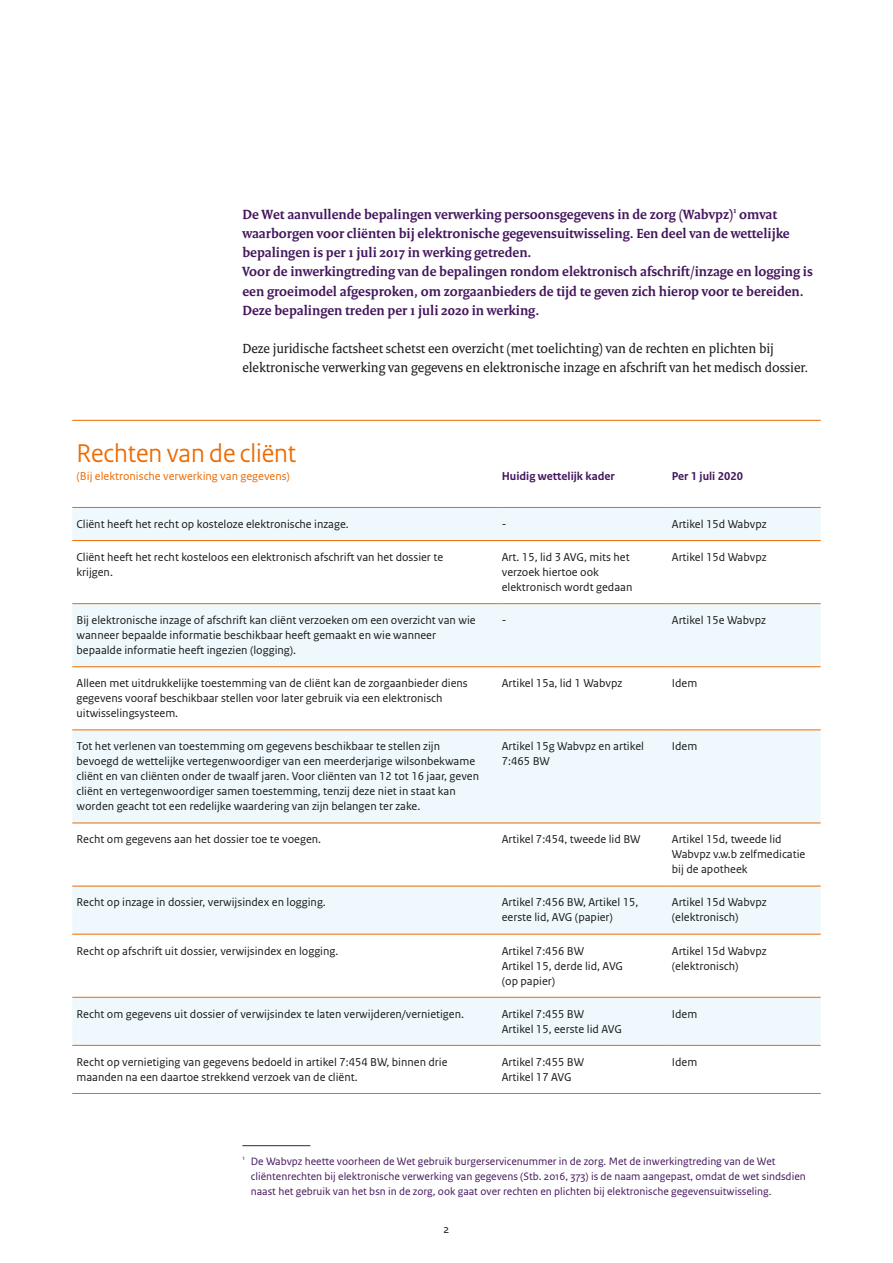
<style>
.page{position:relative;width:893px;height:1263px;background:#fff}
.page>*{position:absolute;margin:0;border:0;box-sizing:border-box;transform-origin:0 0}
.Kop_no_align{font:27px "Rijksoverheid Sans Heading";color:#ed6a00}
.Inleiding{font:700 14.25px/19.2px "Rijksoverheid Serif";color:#44165d}
.Broodtekst_Serif{font:14.25px/19.2px "Rijksoverheid Serif";color:#1a1a18}
.Tabel_Brood{font:12px/15px "Rijksoverheid Sans Text";color:#1a1a18}
.Tabel_Kop{font:12px "Rijksoverheid Sans Text";color:#ed6a00}
.Tabel_Kop-2{font:700 12px "Rijksoverheid Sans Text";color:#44165d}
.Voetnoot{font:11.25px/15px "Rijksoverheid Sans Text";color:#44165d}
.Voetnoot-2{font:6.45px "Rijksoverheid Sans Text";color:#44165d}
</style>
<div class="page">
<hr style="left:242px;top:1145px;width:68px;height:1px;background:#44165d">
<div style="left:72px;top:508px;width:749px;height:32px;background:#eff8fd"></div>
<svg style="left:72px;top:541px;width:749px;height:504px;fill:#f6f8fd"></svg>
<hr style="left:72px;top:540px;width:430px;height:1px;background:#ed6a00">
<hr style="left:502px;top:540px;width:170px;height:1px;background:#ed6a00">
<hr style="left:672px;top:540px;width:149px;height:1px;background:#ed6a00">
<hr style="left:72px;top:603px;width:430px;height:1px;background:#ed6a00">
<hr style="left:502px;top:603px;width:170px;height:1px;background:#ed6a00">
<hr style="left:672px;top:603px;width:149px;height:1px;background:#ed6a00">
<hr style="left:72px;top:666px;width:430px;height:1px;background:#ed6a00">
<hr style="left:502px;top:666px;width:170px;height:1px;background:#ed6a00">
<hr style="left:672px;top:666px;width:149px;height:1px;background:#ed6a00">
<hr style="left:72px;top:729px;width:430px;height:1px;background:#ed6a00">
<hr style="left:502px;top:729px;width:170px;height:1px;background:#ed6a00">
<hr style="left:672px;top:729px;width:149px;height:1px;background:#ed6a00">
<hr style="left:72px;top:822px;width:430px;height:1px;background:#ed6a00">
<hr style="left:502px;top:822px;width:170px;height:1px;background:#ed6a00">
<hr style="left:672px;top:822px;width:149px;height:1px;background:#ed6a00">
<hr style="left:72px;top:886px;width:430px;height:1px;background:#ed6a00">
<hr style="left:502px;top:886px;width:170px;height:1px;background:#ed6a00">
<hr style="left:672px;top:886px;width:149px;height:1px;background:#ed6a00">
<hr style="left:72px;top:934px;width:430px;height:1px;background:#ed6a00">
<hr style="left:502px;top:934px;width:170px;height:1px;background:#ed6a00">
<hr style="left:672px;top:934px;width:149px;height:1px;background:#ed6a00">
<hr style="left:72px;top:997px;width:430px;height:1px;background:#ed6a00">
<hr style="left:502px;top:997px;width:170px;height:1px;background:#ed6a00">
<hr style="left:672px;top:997px;width:149px;height:1px;background:#ed6a00">
<hr style="left:72px;top:1045px;width:430px;height:1px;background:#ed6a00">
<hr style="left:502px;top:1045px;width:170px;height:1px;background:#ed6a00">
<hr style="left:672px;top:1045px;width:149px;height:1px;background:#ed6a00">
<hr style="left:72px;top:420px;width:430px;height:1px;background:#ed6a00">
<hr style="left:502px;top:420px;width:170px;height:1px;background:#ed6a00">
<hr style="left:672px;top:420px;width:149px;height:1px;background:#ed6a00">
<hr style="left:72px;top:507px;width:430px;height:1px;background:#ed6a00">
<hr style="left:502px;top:507px;width:170px;height:1px;background:#ed6a00">
<hr style="left:672px;top:507px;width:149px;height:1px;background:#ed6a00">
<hr style="left:72px;top:1093px;width:430px;height:1px;background:#ed6a00">
<hr style="left:502px;top:1093px;width:170px;height:1px;background:#ed6a00">
<hr style="left:672px;top:1093px;width:149px;height:1px;background:#ed6a00">
<p class="Inleiding" style="left:242px;top:205px;width:572px">De Wet aanvullende bepalingen verwerking persoonsgegevens in de zorg (Wabvpz)<sup>1</sup> omvat waarborgen voor cliënten bij elektronische gegevensuitwisseling. Een deel van de wettelijke bepalingen is per 1 juli 2017 in werking getreden.<br>Voor de inwerkingtreding van de bepalingen rondom elektronisch afschrift/inzage en logging is een groeimodel afgesproken, om zorgaanbieders de tijd te geven zich hierop voor te bereiden.<br>Deze bepalingen treden per 1 juli 2020 in werking.</p>
<p class="Broodtekst_Serif" style="left:242px;top:339px;width:568px">Deze juridische factsheet schetst een overzicht (met toelichting) van de rechten en plichten bij elektronische verwerking van gegevens en elektronische inzage en afschrift van het medisch dossier.</p>
<p class="Kop_no_align" style="left:77px;top:437px;width:221px">Rechten van de cliënt</p>
<p class="Tabel_Kop" style="left:77px;top:469px;width:215px">(Bij elektronische verwerking van gegevens)</p>
<p class="Tabel_Kop-2" style="left:502px;top:469px;width:115px">Huidig wettelijk kader</p>
<p class="Tabel_Kop-2" style="left:672px;top:469px;width:73px">Per 1 juli 2020</p>
<p class="Tabel_Brood" style="left:77px;top:517px;width:274px">Cliënt heeft het recht op kosteloze elektronische inzage.</p>
<p class="Tabel_Brood" style="left:502px;top:517px;width:6px">-</p>
<p class="Tabel_Brood" style="left:672px;top:517px;width:96px">Artikel 15d Wabvpz</p>
<p class="Tabel_Brood" style="left:77px;top:550px;width:368px">Cliënt heeft het recht kosteloos een elektronisch afschrift van het dossier te krijgen.</p>
<p class="Tabel_Brood" style="left:502px;top:550px;width:132px">Art. 15, lid 3 AVG, mits het verzoek hiertoe ook elektronisch wordt gedaan</p>
<p class="Tabel_Brood" style="left:672px;top:550px;width:96px">Artikel 15d Wabvpz</p>
<p class="Tabel_Brood" style="left:77px;top:613px;width:401px">Bij elektronische inzage of afschrift kan cliënt verzoeken om een overzicht van wie wanneer bepaalde informatie beschikbaar heeft gemaakt en wie wanneer bepaalde informatie heeft ingezien (logging).</p>
<p class="Tabel_Brood" style="left:502px;top:613px;width:6px">-</p>
<p class="Tabel_Brood" style="left:672px;top:613px;width:96px">Artikel 15e Wabvpz</p>
<p class="Tabel_Brood" style="left:77px;top:676px;width:393px">Alleen met uitdrukkelijke toestemming van de cliënt kan de zorgaanbieder diens gegevens vooraf beschikbaar stellen voor later gebruik via een elektronisch uitwisselingsysteem.</p>
<p class="Tabel_Brood" style="left:502px;top:676px;width:122px">Artikel 15a, lid 1 Wabvpz</p>
<p class="Tabel_Brood" style="left:672px;top:676px;width:27px">Idem</p>
<p class="Tabel_Brood" style="left:77px;top:739px;width:404px">Tot het verlenen van toestemming om gegevens beschikbaar te stellen zijn bevoegd de wettelijke vertegenwoordiger van een meerderjarige wilsonbekwame cliënt en van cliënten onder de twaalf jaren. Voor cliënten van 12 tot 16 jaar, geven cliënt en vertegenwoordiger samen toestemming, tenzij deze niet in staat kan worden geacht tot een redelijke waardering van zijn belangen ter zake.</p>
<p class="Tabel_Brood" style="left:502px;top:739px;width:144px">Artikel 15g Wabvpz en artikel<br>7:465 BW</p>
<p class="Tabel_Brood" style="left:672px;top:739px;width:27px">Idem</p>
<p class="Tabel_Brood" style="left:77px;top:832px;width:246px">Recht om gegevens aan het dossier toe te voegen.</p>
<p class="Tabel_Brood" style="left:502px;top:832px;width:140px">Artikel 7:454, tweede lid BW</p>
<p class="Tabel_Brood" style="left:672px;top:832px;width:135px">Artikel 15d, tweede lid<br>Wabvpz v.w.b zelfmedicatie bij de apotheek</p>
<p class="Tabel_Brood" style="left:77px;top:895px;width:251px">Recht op inzage in dossier, verwijsindex en logging.</p>
<p class="Tabel_Brood" style="left:502px;top:895px;width:138px">Artikel 7:456 BW, Artikel 15, eerste lid, AVG (papier)</p>
<p class="Tabel_Brood" style="left:672px;top:895px;width:96px">Artikel 15d Wabvpz</p>
<p class="Tabel_Brood" style="left:672px;top:910px;width:68px">(elektronisch)</p>
<p class="Tabel_Brood" style="left:77px;top:943px;width:263px">Recht op afschrift uit dossier, verwijsindex en logging.</p>
<p class="Tabel_Brood" style="left:502px;top:943px;width:84px">Artikel 7:456 BW</p>
<p class="Tabel_Brood" style="left:502px;top:958px;width:123px">Artikel 15, derde lid, AVG (op papier)</p>
<p class="Tabel_Brood" style="left:672px;top:943px;width:96px">Artikel 15d Wabvpz</p>
<p class="Tabel_Brood" style="left:672px;top:958px;width:68px">(elektronisch)</p>
<p class="Tabel_Brood" style="left:77px;top:1006px;width:389px">Recht om gegevens uit dossier of verwijsindex te laten verwijderen/vernietigen.</p>
<p class="Tabel_Brood" style="left:502px;top:1006px;width:84px">Artikel 7:455 BW</p>
<p class="Tabel_Brood" style="left:502px;top:1021px;width:122px">Artikel 15, eerste lid AVG</p>
<p class="Tabel_Brood" style="left:672px;top:1006px;width:27px">Idem</p>
<p class="Tabel_Brood" style="left:77px;top:1054px;width:373px">Recht op vernietiging van gegevens bedoeld in artikel 7:454 BW, binnen drie maanden na een daartoe strekkend verzoek van de cliënt.</p>
<p class="Tabel_Brood" style="left:502px;top:1054px;width:84px">Artikel 7:455 BW</p>
<p class="Tabel_Brood" style="left:502px;top:1069px;width:71px">Artikel 17 AVG</p>
<p class="Tabel_Brood" style="left:672px;top:1054px;width:27px">Idem</p>
<p class="Voetnoot-2" style="left:242px;top:1154px;width:4px">1</p>
<p class="Voetnoot" style="left:251px;top:1154px;width:556px">De Wabvpz heette voorheen de Wet gebruik burgerservicenummer in de zorg. Met de inwerkingtreding van de Wet cliëntenrechten bij elektronische verwerking van gegevens (Stb. 2016, 373) is de naam aangepast, omdat de wet sindsdien naast het gebruik van het bsn in de zorg, ook gaat over rechten en plichten bij elektronische gegevensuitwisseling.</p>
<p class="Tabel_Brood" style="left:444px;top:1222px;width:7px">2</p>
</div>
